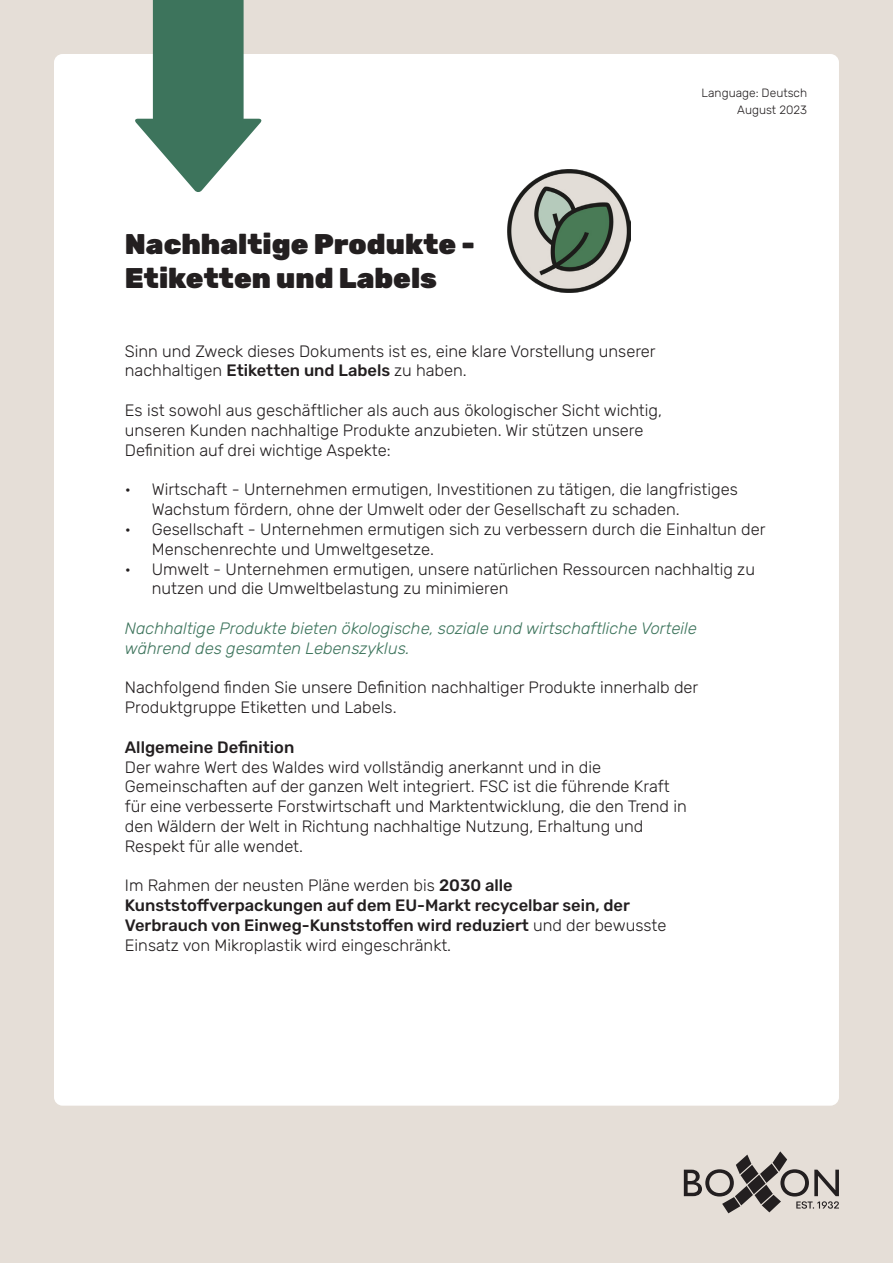
<style>
.page{position:relative;width:893px;height:1263px;background:#e5ded7}
.page>*{position:absolute;margin:0;border:0;box-sizing:border-box;transform-origin:0 0}
.t1{font:900 28.5px "Rubik";color:#231f20}
.t2{font:300 16.5px/19.8px "Rubik";color:#231f20}
.t3{font:500 16.5px "Rubik";color:#231f20}
.t4{font:italic 300 16.5px "Rubik";color:#3d745c}
.t5{font:300 12px "Rubik";color:#231f20}
.s1{font-weight:500}
.s2{font-weight:300}
</style>
<div class="page">
<svg style="left:684px;top:1151px;width:155px;height:62px"></svg>
<div style="left:54px;top:54px;width:785px;height:1052px;background:#fff;border-radius:9px"></div>
<svg style="left:135px;top:0;width:127px;height:192px"></svg>
<img style="left:507px;top:169px;width:123px;height:123px">
<p class="t1" style="left:125px;top:228px;width:352px">Nachhaltige Produkte -</p>
<p class="t1" style="left:125px;top:263px;width:314px">Etiketten und Labels</p>
<p class="t5" style="left:702px;top:86px;width:107px">Language: Deutsch</p>
<p class="t5" style="left:737px;top:103px;width:71px">August 2023</p>
<p class="t2" style="left:125px;top:341px;width:532px">Sinn und Zweck dieses Dokuments ist es, eine klare Vorstellung unserer</p>
<p class="t2" style="left:125px;top:361px;width:343px">nachhaltigen <span class="s1">Etiketten und Labels</span> zu haben.</p>
<p class="t2" style="left:125px;top:401px;width:539px">Es ist sowohl aus geschäftlicher als auch aus ökologischer Sicht wichtig,</p>
<p class="t2" style="left:125px;top:421px;width:520px">unseren Kunden nachhaltige Produkte anzubieten. Wir stützen unsere</p>
<p class="t2" style="left:125px;top:440px;width:267px">Definition auf drei wichtige Aspekte:</p>
<p class="t2" style="left:152px;top:480px;width:587px;text-indent:-27px">• Wirtschaft - Unternehmen ermutigen, Investitionen zu tätigen, die langfristiges<br>Wachstum fördern, ohne der Umwelt oder der Gesellschaft zu schaden.</p>
<p class="t2" style="left:152px;top:520px;width:615px;text-indent:-27px">• Gesellschaft - Unternehmen ermutigen sich zu verbessern durch die Einhaltun der<br>Menschenrechte und Umweltgesetze.</p>
<p class="t2" style="left:152px;top:559px;width:605px;text-indent:-27px">• Umwelt - Unternehmen ermutigen, unsere natürlichen Ressourcen nachhaltig zu nutzen und die Umweltbelastung zu minimieren</p>
<p class="t4" style="left:125px;top:619px;width:573px">Nachhaltige Produkte bieten ökologische, soziale und wirtschaftliche Vorteile</p>
<p class="t4" style="left:125px;top:639px;width:286px">während des gesamten Lebenszyklus.</p>
<p class="t2" style="left:125px;top:678px;width:575px">Nachfolgend finden Sie unsere Definition nachhaltiger Produkte innerhalb der</p>
<p class="t2" style="left:125px;top:698px;width:273px">Produktgruppe Etiketten und Labels.</p>
<p class="t3" style="left:125px;top:738px;width:171px">Allgemeine Definition</p>
<p class="t2" style="left:125px;top:757px;width:478px">Der wahre Wert des Waldes wird vollständig anerkannt und in die</p>
<p class="t2" style="left:125px;top:777px;width:546px">Gemeinschaften auf der ganzen Welt integriert. FSC ist die führende Kraft</p>
<p class="t2" style="left:125px;top:797px;width:563px">für eine verbesserte Forstwirtschaft und Marktentwicklung, die den Trend in</p>
<p class="t2" style="left:125px;top:817px;width:520px">den Wäldern der Welt in Richtung nachhaltige Nutzung, Erhaltung und</p>
<p class="t2" style="left:125px;top:836px;width:180px">Respekt für alle wendet.</p>
<p class="t2" style="left:125px;top:876px;width:389px">Im Rahmen der neusten Pläne werden bis <span class="s1">2030 alle</span></p>
<p class="t3" style="left:125px;top:896px;width:507px">Kunststoffverpackungen auf dem EU-Markt recycelbar sein, der</p>
<p class="t3" style="left:125px;top:916px;width:543px">Verbrauch von Einweg-Kunststoffen wird reduziert <span class="s2">und der bewusste</span></p>
<p class="t2" style="left:125px;top:935px;width:328px">Einsatz von Mikroplastik wird eingeschränkt.</p>
</div>
